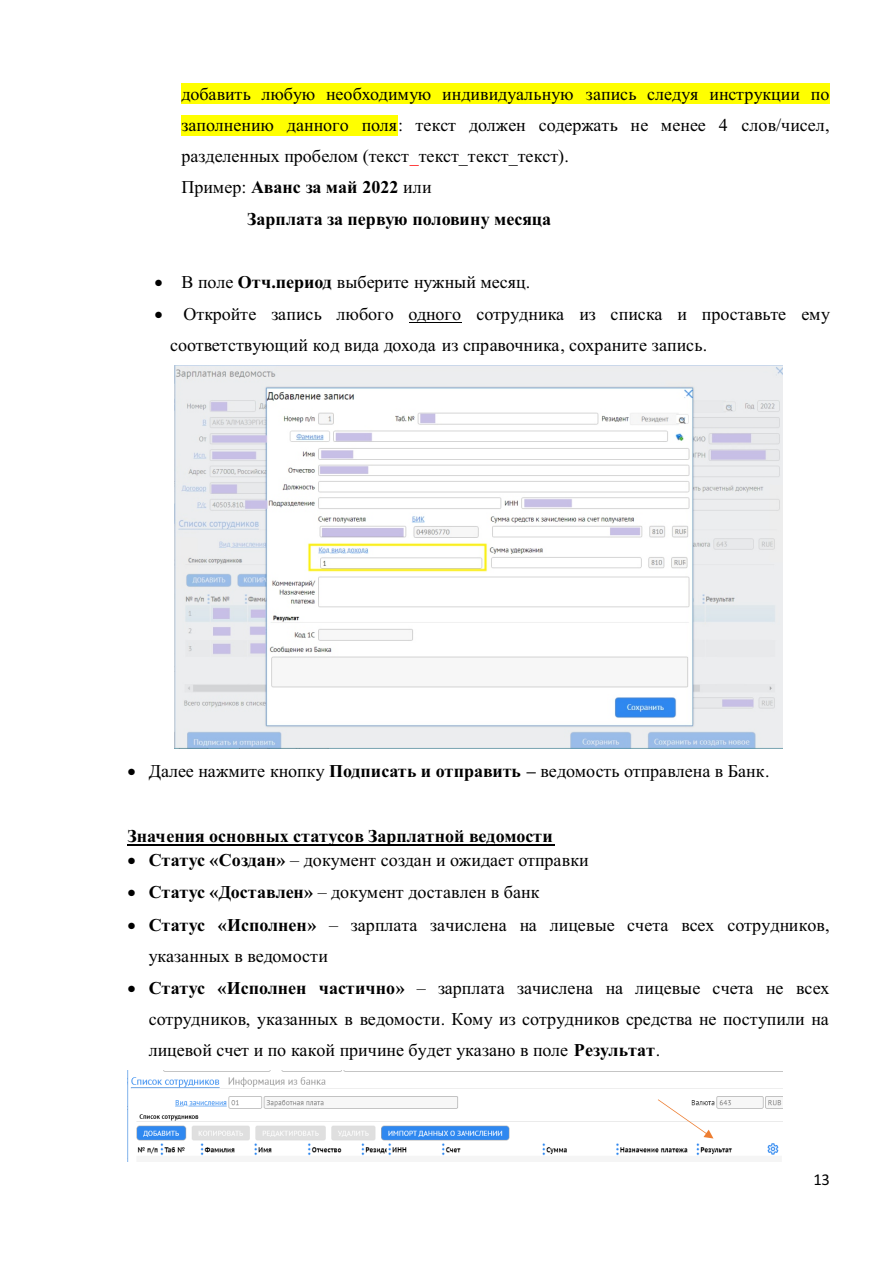
<style>
.page{position:relative;width:893px;height:1262px;background:#fff}
.page>*{position:absolute;margin:0;border:0;box-sizing:border-box;transform-origin:0 0}
.t1{font:18px/31px "Times New Roman";color:#000}
.t2{font:700 18px "Times New Roman";color:#000}
.t3{font:16.5px "Calibri";color:#000}
.s1{color:#f00}
.s2{font-weight:400}
.s3{font-weight:700}
</style>
<div class="page">
<div style="left:182px;top:84px;width:647px;height:20px;background:#ff0"></div>
<div style="left:182px;top:115px;width:216px;height:20px;background:#ff0"></div>
<hr style="left:408px;top:322px;width:53px;height:1px;background:#000">
<hr style="left:128px;top:844px;width:426px;height:2px;background:#000">
<img style="left:174px;top:366px;width:609px;height:383px">
<img style="left:128px;top:1070px;width:654px;height:91px">
<svg style="left:657px;top:1099px;width:56px;height:39px"></svg>
<p class="t1" style="left:182px;top:80px;width:649px">добавить любую необходимую индивидуальную запись следуя инструкции по</p>
<p class="t1" style="left:182px;top:111px;width:649px">заполнению данного поля: текст должен содержать не менее 4 слов/чисел,</p>
<p class="t1" style="left:182px;top:142px;width:389px">разделенных пробелом (текст<span class="s1">_</span>текст_текст_текст).</p>
<p class="t2" style="left:182px;top:181px;width:251px"><span class="s2">Пример:</span> Аванс за май 2022 <span class="s2">или</span></p>
<p class="t2" style="left:247px;top:212px;width:305px">Зарплата за первую половину месяца</p>
<p class="t1" style="left:155px;top:268px;width:377px">• В поле <span class="s3">Отч.период</span> выберите нужный месяц.</p>
<p class="t1" style="left:170px;top:301px;width:661px;line-height:30.6px;text-indent:-15px">• Откройте запись любого одного сотрудника из списка и проставьте ему соответствующий код вида дохода из справочника, сохраните запись.</p>
<p class="t1" style="left:128px;top:757px;width:643px">• Далее нажмите кнопку <span class="s3">Подписать и отправить –</span> ведомость отправлена в Банк.</p>
<p class="t2" style="left:128px;top:830px;width:427px">Значения основных статусов Зарплатной ведомости</p>
<p class="t1" style="left:128px;top:846px;width:462px">• <span class="s3">Статус «Создан»</span> – документ создан и ожидает отправки</p>
<p class="t1" style="left:128px;top:878px;width:413px">• <span class="s3">Статус «Доставлен»</span> – документ доставлен в банк</p>
<p class="t1" style="left:149px;top:910px;width:682px;text-indent:-21px">• <span class="s3">Статус «Исполнен»</span> – зарплата зачислена на лицевые счета всех сотрудников, указанных в ведомости</p>
<p class="t1" style="left:149px;top:974px;width:682px;text-align:justify;text-indent:-21px">• <span class="s3">Статус «Исполнен частично»</span> – зарплата зачислена на лицевые счета не всех сотрудников, указанных в ведомости. Кому из сотрудников средства не поступили на лицевой счет и по какой причине будет указано в поле <span class="s3">Результат</span>.</p>
<p class="t3" style="left:813px;top:1172px;width:18px">13</p>
</div>
